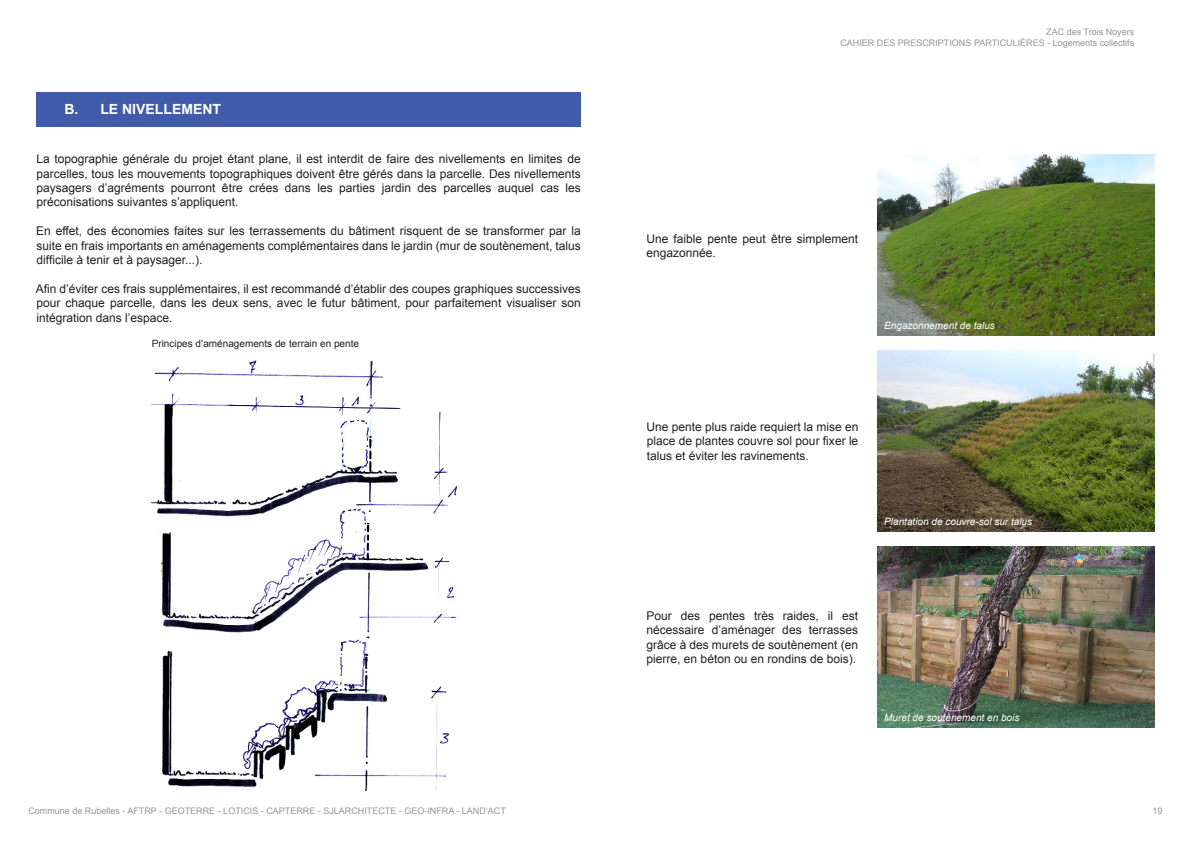
<style>
.page{position:relative;width:1191px;height:842px;background:#fff}
.page>*{position:absolute;margin:0;border:0;box-sizing:border-box;transform-origin:0 0}
.t1{font:700 14px "Arial";color:#fff}
.t2{font:12px/14.4px "Arial";color:#231f20;text-align:justify}
.t3{font:italic 10px "Arial";color:#fff}
.t4{font:10px "Arial";color:#231f20}
.t5{font:9px/10.8px "Arial";color:#939598;text-align:right}
</style>
<div class="page">
<div style="left:36px;top:92px;width:545px;height:34px;background:#3f5ba9"></div>
<img style="left:152px;top:360px;width:305px;height:430px">
<img style="left:877px;top:350px;width:278px;height:182px">
<img style="left:877px;top:546px;width:278px;height:182px">
<img style="left:877px;top:154px;width:278px;height:182px">
<p class="t1" style="left:64px;top:100px;width:158px">B. LE NIVELLEMENT</p>
<p class="t2" style="left:36px;top:152px;width:546px">La topographie générale du projet étant plane, il est interdit de faire des nivellements en limites de parcelles, tous les mouvements topographiques doivent être gérés dans la parcelle. Des nivellements paysagers d’agréments pourront être crées dans les parties jardin des parcelles auquel cas les préconisations suivantes s’appliquent.</p>
<p class="t2" style="left:36px;top:224px;width:546px">En effet, des économies faites sur les terrassements du bâtiment risquent de se transformer par la suite en frais importants en aménagements complémentaires dans le jardin (mur de soutènement, talus difficile à tenir et à paysager...).</p>
<p class="t2" style="left:36px;top:281px;width:546px">Afin d’éviter ces frais supplémentaires, il est recommandé d’établir des coupes graphiques successives pour chaque parcelle, dans les deux sens, avec le futur bâtiment, pour parfaitement visualiser son intégration dans l’espace.</p>
<p class="t4" style="left:152px;top:336px;width:209px">Principes d’aménagements de terrain en pente</p>
<p class="t5" style="left:840px;top:26px;width:295px">ZAC des Trois Noyers<br>CAHIER DES PRESCRIPTIONS PARTICULIÈRES - Logements collectifs</p>
<p class="t2" style="left:646px;top:231px;width:213px">Une faible pente peut être simplement engazonnée.</p>
<p class="t3" style="left:884px;top:319px;width:112px">Engazonnement de talus</p>
<p class="t2" style="left:646px;top:420px;width:213px">Une pente plus raide requiert la mise en place de plantes couvre sol pour fixer le talus et éviter les ravinements.</p>
<p class="t3" style="left:884px;top:515px;width:149px">Plantation de couvre-sol sur talus</p>
<p class="t2" style="left:646px;top:609px;width:213px">Pour des pentes très raides, il est nécessaire d’aménager des terrasses grâce à des murets de soutènement (en pierre, en béton ou en rondins de bois).</p>
<p class="t3" style="left:884px;top:711px;width:137px">Muret de soutènement en bois</p>
<p class="t5" style="left:28px;top:805px;width:479px">Commune de Rubelles - AFTRP - GEOTERRE - LOTICIS - CAPTERRE - SJLARCHITECTE - GEO-INFRA - LAND’ACT</p>
<p class="t5" style="left:1152px;top:805px;width:12px">19</p>
</div>
